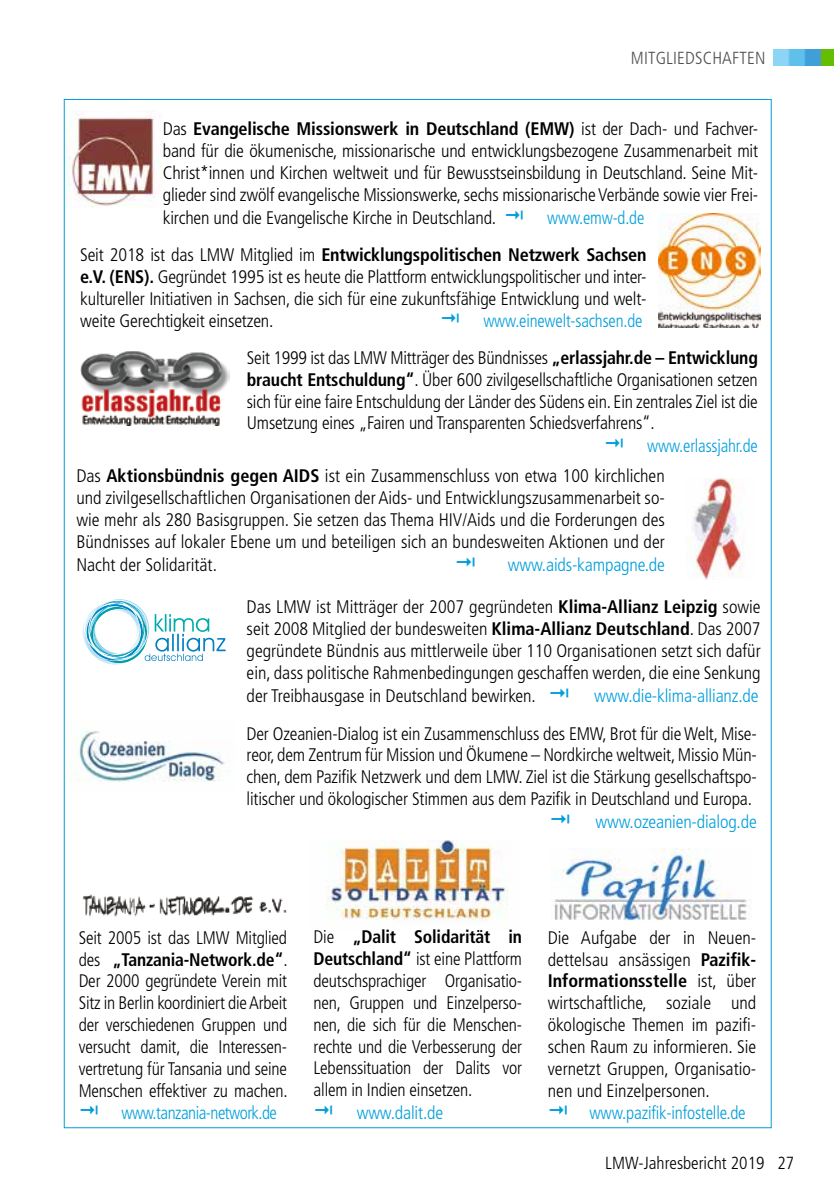
<style>
.page{position:relative;width:834px;height:1191px;background:#fff}
.page>*{position:absolute;margin:0;border:0;box-sizing:border-box;transform-origin:0 0}
.t1{font:300 condensed 18.2px/21.9px "Frutiger";letter-spacing:-.01em;color:#000;text-align:justify}
.t2{font:300 condensed 18.2px "Frutiger";letter-spacing:-.01em;color:#009edb}
.t3{font:300 condensed 18.2px "Frutiger";letter-spacing:-.01em;color:#009edb;scale:.94 1}
.t4{font:300 condensed 18.2px "Frutiger";letter-spacing:-.01em;color:#009edb;scale:.96 1}
.t5{font:300 condensed 18.2px "Frutiger";letter-spacing:-.03em;color:#009edb;scale:.95 1}
.t6{font:300 condensed 17.5px "Frutiger";color:#000}
.t7{font:300 condensed 17.5px "Frutiger";color:#514f4d}
.s1{font-weight:700}
</style>
<div class="page">
<img style="left:773px;top:50px;width:60px;height:15px">
<img style="left:692px;top:478px;width:52px;height:101px">
<img style="left:65px;top:111px;width:98px;height:96px">
<img style="left:80px;top:351px;width:149px;height:74px">
<img style="left:554px;top:848px;width:193px;height:72px">
<img style="left:82px;top:894px;width:205px;height:23px">
<img style="left:326px;top:840px;width:183px;height:80px">
<svg style="left:83px;top:599px;width:142px;height:65px"></svg>
<img style="left:70px;top:731px;width:155px;height:51px">
<img style="left:658px;top:213px;width:102px;height:114px">
<p class="t7" style="left:630px;top:48px;width:22px">Mitgliedsc</p>
<p class="t7" style="left:712px;top:48px;width:20px">haften</p>
<p class="t1" style="left:163px;top:118px;width:597px">Das <span class="s1">Evangelische Missionswerk in Deutschland (EMW)</span> ist der Dach- und Fachver&shy;band für die ökumenische, missionarische und entwicklungsbezogene Zusammenarbeit mit Christ*innen und Kirchen weltweit und für Bewusstseinsbildung in Deutschland. Seine Mit&shy;glieder sind zwölf evangelische Missionswerke, sechs missionarische Verbände sowie vier Frei&shy;kirchen und die Evangelische Kirche in Deutschland.</p>
<p class="t3" style="left:547px;top:207px;width:105px">www.emw-d.de</p>
<p class="t1" style="left:80px;top:244px;width:568px">Seit 2018 ist das LMW Mitglied im <span class="s1">Entwicklungspolitischen Netzwerk Sachsen e.V. (ENS).</span> Gegründet 1995 ist es heute die Plattform entwicklungspolitischer und inter&shy;kultureller Initiativen in Sachsen, die sich für eine zukunftsfähige Entwicklung und welt&shy;weite Gerechtigkeit einsetzen.</p>
<p class="t3" style="left:483px;top:311px;width:171px">www.einewelt-sachsen.de</p>
<p class="t1" style="left:247px;top:347px;width:512px">Seit 1999 ist das LMW Mitträger des Bündnisses <span class="s1">„erlassjahr.de – Entwicklung braucht Entschuldung“</span>. Über 600 zivilgesellschaftliche Organisationen setzen sich für eine faire Entschuldung der Länder des Südens ein. Ein zentrales Ziel ist die Umsetzung eines „Fairen und Transparenten Schiedsverfahrens“.</p>
<p class="t3" style="left:647px;top:435px;width:119px">www.erlassjahr.de</p>
<p class="t1" style="left:76px;top:465px;width:590px">Das <span class="s1">Aktionsbündnis gegen AIDS</span> ist ein Zusammenschluss von etwa 100 kirchlichen und zivilgesellschaftlichen Organisationen der Aids- und Entwicklungszusammenarbeit so&shy;wie mehr als 280 Basisgruppen. Sie setzen das Thema H IV/Aids und die Forderungen des Bündnisses auf lokaler Ebene um und beteiligen sich an bundesweiten Aktionen und der Nacht der Solidarität.</p>
<p class="t2" style="left:508px;top:554px;width:158px">www.aids-kampagne.de</p>
<p class="t1" style="left:246px;top:596px;width:515px">Das LMW ist Mitträger der 2007 gegründeten <span class="s1">Klima-Allianz Leipzig</span> sowie seit 2008 Mitglied der bundesweiten <span class="s1">Klima-Allianz Deutschland</span>. Das 2007 gegründete Bündnis aus mittlerweile über 110 Organisationen setzt sich dafür ein, dass politische Rahmenbedingungen geschaffen werden, die eine Senkung der Treibhausgase in Deutschland bewirken.</p>
<p class="t2" style="left:594px;top:685px;width:166px">www.die-klima-allianz.de</p>
<p class="t1" style="left:246px;top:722px;width:511px">Der Ozeanien-Dialog ist ein Zusammenschluss des EMW, Brot für die Welt, Mise&shy;reor, dem Zentrum für Mission und Ökumene – Nordkirche weltweit, Missio Mün&shy;chen, dem Pazifik Netzwerk und dem LMW. Ziel ist die Stärkung gesellschaftspo&shy;litischer und ökologischer Stimmen aus dem Pazifik in Deutschland und Europa.</p>
<p class="t2" style="left:595px;top:811px;width:163px">www.ozeanien-dialog.de</p>
<p class="t1" style="left:79px;top:926px;width:211px">Seit 2005 ist das LMW Mitglied des <span class="s1">„Tanzania-Network.de“</span>.<br>Der 2000 gegründete Verein mit Sitz in Berlin koordiniert die Arbeit der verschiedenen Gruppen und versucht damit, die Interessen&shy;vertretung für Tansania und seine Menschen effektiver zu machen.</p>
<p class="t5" style="left:121px;top:1102px;width:165px">www.tanzania-network.de</p>
<p class="t1" style="left:313px;top:926px;width:210px">Die <span class="s1">„Dalit Solidarität in Deutschland“</span> ist eine Plattform deutschsprachiger Organisatio&shy;nen, Gruppen und Einzelperso&shy;nen, die sich für die Menschen&shy;rechte und die Verbesserung der Lebenssituation der Dalits vor allem in Indien einsetzen.</p>
<p class="t2" style="left:356px;top:1102px;width:88px">www.dalit.de</p>
<p class="t1" style="left:547px;top:926px;width:210px">Die Aufgabe der in Neuen&shy;dettelsau ansässigen <span class="s1">Pazifik-Informationsstelle</span> ist, über wirtschaftliche, soziale und ökologische Themen im pazifi&shy;schen Raum zu informieren. Sie vernetzt Gruppen, Organisatio&shy;nen und Einzelpersonen.</p>
<p class="t4" style="left:589px;top:1102px;width:164px">www.pazifik-infostelle.de</p>
<p class="t6" style="left:605px;top:1153px;width:190px">LMW-Jahresbericht 2019 27</p>
</div>
